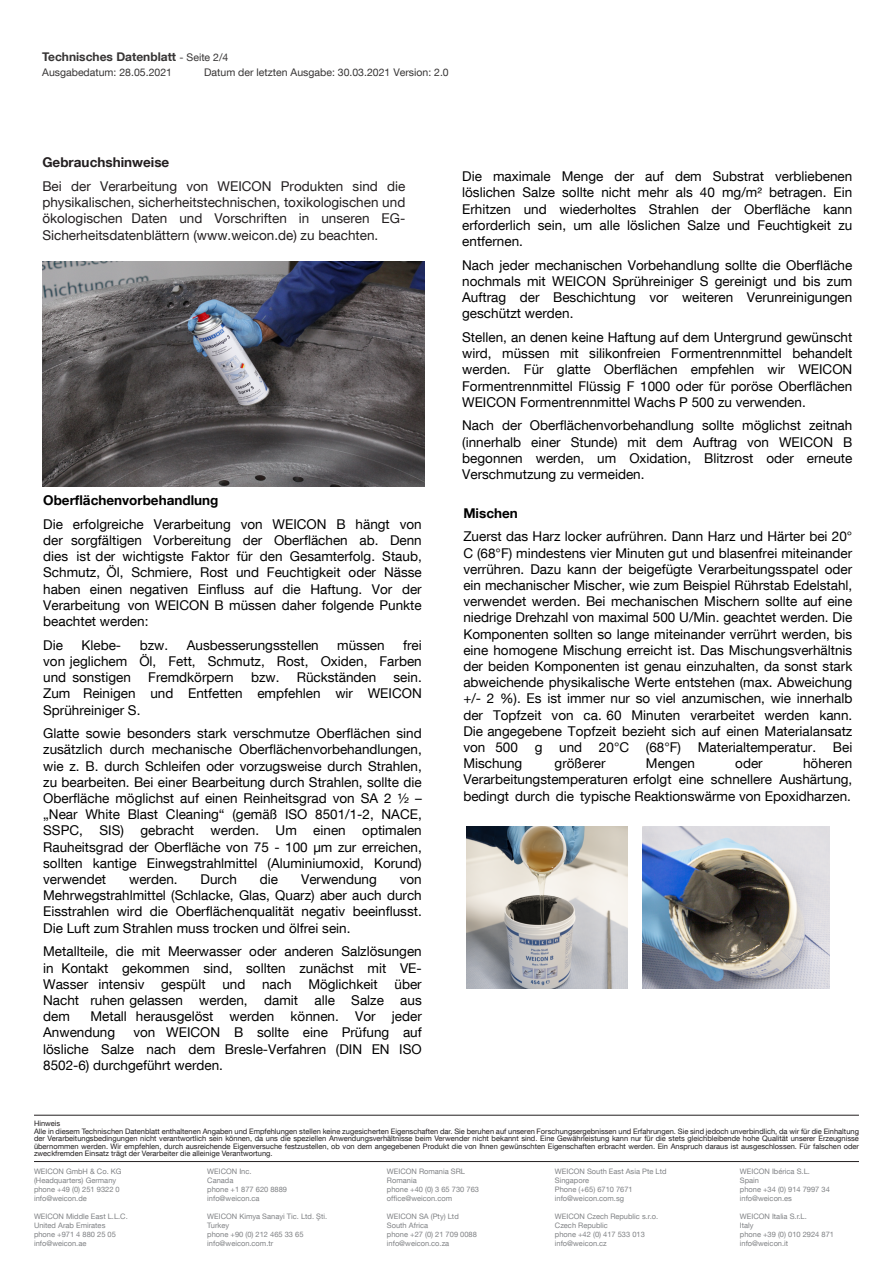
<style>
.page{position:relative;width:893px;height:1263px;background:#fff}
.page>*{position:absolute;margin:0;border:0;box-sizing:border-box;transform-origin:0 0}
.t1{font:13.5px/16.2px "Helvetica Neue LT Com";color:#000;text-align:justify}
.t2{font:13.5px/16.2px "Helvetica Neue LT Com";color:#231f20;text-align:justify}
.t3{font:700 13.5px "Helvetica Neue LT Com";color:#000}
.t4{font:700 13.5px "Helvetica Neue LT Com";color:#231f20}
.t5{font:700 12px "Helvetica Neue LT Com";color:#373535}
.t6{font:10.5px "Helvetica Neue LT Com";color:#373535}
.t7{font:7.5px/7.5px "Helvetica Neue LT Com";color:#231f20}
.t8{font:7.5px/9px "Helvetica Neue LT Com";color:#808285}
.s1{font-weight:400;font-size:10.5px}
</style>
<div class="page">
<hr style="left:34px;top:1115px;width:825px;height:1px;background:#231f20">
<hr style="left:34px;top:1161px;width:825px;height:1px;background:#231f20">
<img style="left:43px;top:261px;width:382px;height:226px">
<img style="left:466px;top:827px;width:162px;height:161px">
<img style="left:642px;top:826px;width:187px;height:163px">
<p class="t5" style="left:42px;top:49px;width:188px">Technisches Datenblatt <span class="s1">- Seite 2/4</span></p>
<p class="t6" style="left:42px;top:66px;width:131px">Ausgabedatum: 28.05.2021</p>
<p class="t6" style="left:204px;top:66px;width:246px">Datum der letzten Ausgabe: 30.03.2021 Version: 2.0</p>
<p class="t4" style="left:42px;top:154px;width:128px">Gebrauchshinweise</p>
<p class="t2" style="left:42px;top:178px;width:364px">Bei der Verarbeitung von WEICON Produkten sind die physikalischen, sicherheitstechnischen, toxikologischen und ökologischen Daten und Vorschriften in unseren EG-Sicherheitsdatenblättern (www.weicon.de) zu beachten.</p>
<p class="t3" style="left:43px;top:492px;width:177px">Oberflächenvorbehandlung</p>
<p class="t1" style="left:43px;top:516px;width:380px">Die erfolgreiche Verarbeitung von WEICON B hängt von der sorgfältigen Vorbereitung der Oberflächen ab. Denn dies ist der wichtigste Faktor für den Gesamterfolg. Staub, Schmutz, Öl, Schmiere, Rost und Feuchtigkeit oder Nässe haben einen negativen Einfluss auf die Haftung. Vor der Verarbeitung von WEICON B müssen daher folgende Punkte beachtet werden:</p>
<p class="t1" style="left:43px;top:636px;width:21px">Die</p>
<p class="t1" style="left:81px;top:636px;width:41px">Klebe-</p>
<p class="t1" style="left:140px;top:636px;width:30px">bzw.</p>
<p class="t1" style="left:187px;top:636px;width:134px">Ausbesserungsstellen</p>
<p class="t1" style="left:337px;top:636px;width:49px">müssen</p>
<p class="t1" style="left:43px;top:636px;width:380px;text-indent:360px">frei von jeglichem Öl, Fett, Schmutz, Rost, Oxiden, Farben und sonstigen</p>
<p class="t1" style="left:43px;top:669px;width:380px;text-indent:350px">sein.<br>Zum Reinigen und Entfetten empfehlen wir WEICON Sprühreiniger S.</p>
<p class="t1" style="left:43px;top:725px;width:380px">Glatte sowie besonders stark verschmutze Oberflächen sind zusätzlich durch mechanische Oberflächenvorbehandlungen, wie z. B. durch Schleifen oder vorzugsweise durch Strahlen, zu bearbeiten. Bei einer Bearbeitung durch Strahlen, sollte die Oberfläche möglichst auf einen Reinheitsgrad von SA 2 ½ – „Near White Blast Cleaning“ (gemäß ISO 8501/1-2, NACE, SSPC, SIS) gebracht werden. Um einen optimalen Rauheitsgrad der Oberfläche von 75 - 100 μm zur erreichen, sollten kantige Einwegstrahlmittel (Aluminiumoxid, Korund) verwendet</p>
<p class="t1" style="left:148px;top:669px;width:87px">Fremdkörpern</p>
<p class="t1" style="left:251px;top:669px;width:30px">bzw.</p>
<p class="t1" style="left:297px;top:669px;width:81px">Rückständen</p>
<p class="t1" style="left:129px;top:871px;width:50px">werden.</p>
<p class="t1" style="left:201px;top:871px;width:38px">Durch</p>
<p class="t1" style="left:260px;top:871px;width:20px">die</p>
<p class="t1" style="left:301px;top:871px;width:77px">Verwendung</p>
<p class="t1" style="left:43px;top:871px;width:380px;text-indent:357px">von Mehrwegstrahlmittel (Schlacke, Glas, Quarz) aber auch durch Eisstrahlen wird die Oberflächenqualität negativ beeinflusst.<br>Die Luft zum Strahlen muss trocken und ölfrei sein.</p>
<p class="t1" style="left:43px;top:943px;width:380px">Metallteile, die mit Meerwasser oder anderen Salzlösungen in Kontakt gekommen sind, sollten zunächst mit VE-Wasser intensiv gespült und nach Möglichkeit über Nacht ruhen gelassen werden, damit alle Salze aus dem</p>
<p class="t1" style="left:43px;top:1008px;width:380px;text-indent:47px">Metall herausgelöst werden können. Vor jeder<br>Anwendung</p>
<p class="t1" style="left:43px;top:1024px;width:380px;text-indent:90px">von WEICON B sollte eine Prüfung auf lösliche Salze nach dem Bresle-Verfahren (DIN EN ISO 8502-6) durchgeführt werden.</p>
<p class="t1" style="left:462px;top:168px;width:392px">Die maximale Menge der auf dem Substrat verbliebenen löslichen Salze sollte nicht mehr als 40 mg/m² betragen. Ein Erhitzen und wiederholtes Strahlen der Oberfläche kann erforderlich sein, um alle löslichen Salze und Feuchtigkeit zu entfernen.</p>
<p class="t1" style="left:462px;top:256px;width:392px">Nach jeder mechanischen Vorbehandlung sollte die Oberfläche nochmals mit WEICON Sprühreiniger S gereinigt und bis zum Auftrag der Beschichtung vor weiteren Verunreinigungen geschützt werden.</p>
<p class="t1" style="left:462px;top:329px;width:392px">Stellen, an denen keine Haftung auf dem Untergrund gewünscht wird, müssen mit silikonfreien Formentrennmittel behandelt werden. Für glatte Oberflächen empfehlen wir WEICON Formentrennmittel Flüssig F 1000 oder für poröse Oberflächen WEICON Formentrennmittel Wachs P 500 zu verwenden.</p>
<p class="t1" style="left:462px;top:417px;width:392px">Nach der Oberflächenvorbehandlung sollte möglichst zeitnah (innerhalb einer Stunde) mit dem Auftrag von WEICON B begonnen werden, um Oxidation, Blitzrost oder erneute Verschmutzung zu vermeiden.</p>
<p class="t3" style="left:463px;top:504px;width:56px">Mischen</p>
<p class="t1" style="left:463px;top:528px;width:390px">Zuerst das Harz locker aufrühren. Dann Harz und Härter bei 20° C (68°F) mindestens vier Minuten gut und blasenfrei miteinander verrühren. Dazu kann der beigefügte Verarbeitungsspatel oder ein mechanischer Mischer, wie zum Beispiel Rührstab Edelstahl, verwendet werden. Bei mechanischen Mischern sollte auf eine niedrige Drehzahl von maximal 500 U/Min. geachtet werden. Die Komponenten sollten so lange miteinander verrührt werden, bis eine homogene Mischung erreicht ist. Das Mischungsverhältnis der beiden Komponenten ist genau einzuhalten, da sonst stark abweichende physikalische Werte entstehen (max. Abweichung +/- 2 %). Es ist immer nur so viel anzumischen, wie innerhalb der Topfzeit von ca. 60 Minuten verarbeitet werden kann.<br>Die angegebene Topfzeit bezieht sich auf einen Materialansatz von 500 g und 20°C (68°F) Materialtemperatur. Bei Mischung</p>
<p class="t1" style="left:555px;top:755px;width:52px">größerer</p>
<p class="t1" style="left:646px;top:755px;width:51px">Mengen</p>
<p class="t1" style="left:735px;top:755px;width:29px">oder</p>
<p class="t1" style="left:463px;top:755px;width:390px;text-indent:340px">höheren Verarbeitungstemperaturen erfolgt eine schnellere Aushärtung, bedingt durch die typische Reaktionswärme von Epoxidharzen.</p>
<p class="t7" style="left:34px;top:1119px;width:826px">Hinweis<br>Alle in diesem Technischen Datenblatt enthaltenen Angaben und Empfehlungen stellen keine zugesicherten Eigenschaften dar. Sie beruhen auf unseren Forschungsergebnissen und Erfahrungen. Sie sind jedoch unverbindlich, da wir für die Einhaltung der Verarbeitungsbedingungen nicht verantwortlich sein können, da uns die speziellen Anwendungsverhältnisse beim Verwender nicht bekannt sind. Eine Gewährleistung kann nur für die stets gleichbleibende hohe Qualität unserer Erzeugnisse übernommen werden. Wir empfehlen, durch ausreichende Eigenversuche festzustellen, ob von dem angegebenen Produkt die von Ihnen gewünschten Eigenschaften erbracht werden. Ein Anspruch daraus ist ausgeschlossen. Für falschen oder zweckfremden Einsatz trägt der Verarbeiter die alleinige Verantwortung.</p>
<p class="t8" style="left:34px;top:1166px;width:89px">WEICON GmbH &amp; Co. KG (Headquarters) Germany phone +49 (0) 251 9322 0 info@weicon.de</p>
<p class="t8" style="left:34px;top:1211px;width:95px">WEICON Middle East L.L.C.<br>United Arab Emirates phone +971 4 880 25 05 info@weicon.ae</p>
<p class="t8" style="left:207px;top:1166px;width:81px">WEICON Inc.<br>Canada<br>phone +1 877 620 8889 info@weicon.ca</p>
<p class="t8" style="left:207px;top:1211px;width:121px">WEICON Kimya Sanayi Tic. Ltd. Şti.<br>Turkey<br>phone +90 (0) 212 465 33 65 info@weicon.com.tr</p>
<p class="t8" style="left:387px;top:1166px;width:94px">WEICON Romania SRL<br>Romania<br>phone +40 (0) 3 65 730 763 office@weicon.com</p>
<p class="t8" style="left:387px;top:1211px;width:91px">WEICON SA (Pty) Ltd<br>South Africa<br>phone +27 (0) 21 709 0088 info@weicon.co.za</p>
<p class="t8" style="left:555px;top:1166px;width:113px">WEICON South East Asia Pte Ltd<br>Singapore<br>Phone (+65) 6710 7671 info@weicon.com.sg</p>
<p class="t8" style="left:555px;top:1211px;width:105px">WEICON Czech Republic s.r.o.<br>Czech Republic<br>phone +42 (0) 417 533 013 info@weicon.cz</p>
<p class="t8" style="left:740px;top:1166px;width:91px">WEICON Ibérica S.L.<br>Spain<br>phone +34 (0) 914 7997 34 info@weicon.es</p>
<p class="t8" style="left:740px;top:1211px;width:96px">WEICON Italia S.r.L.<br>Italy<br>phone +39 (0) 010 2924 871 info@weicon.it</p>
</div>
